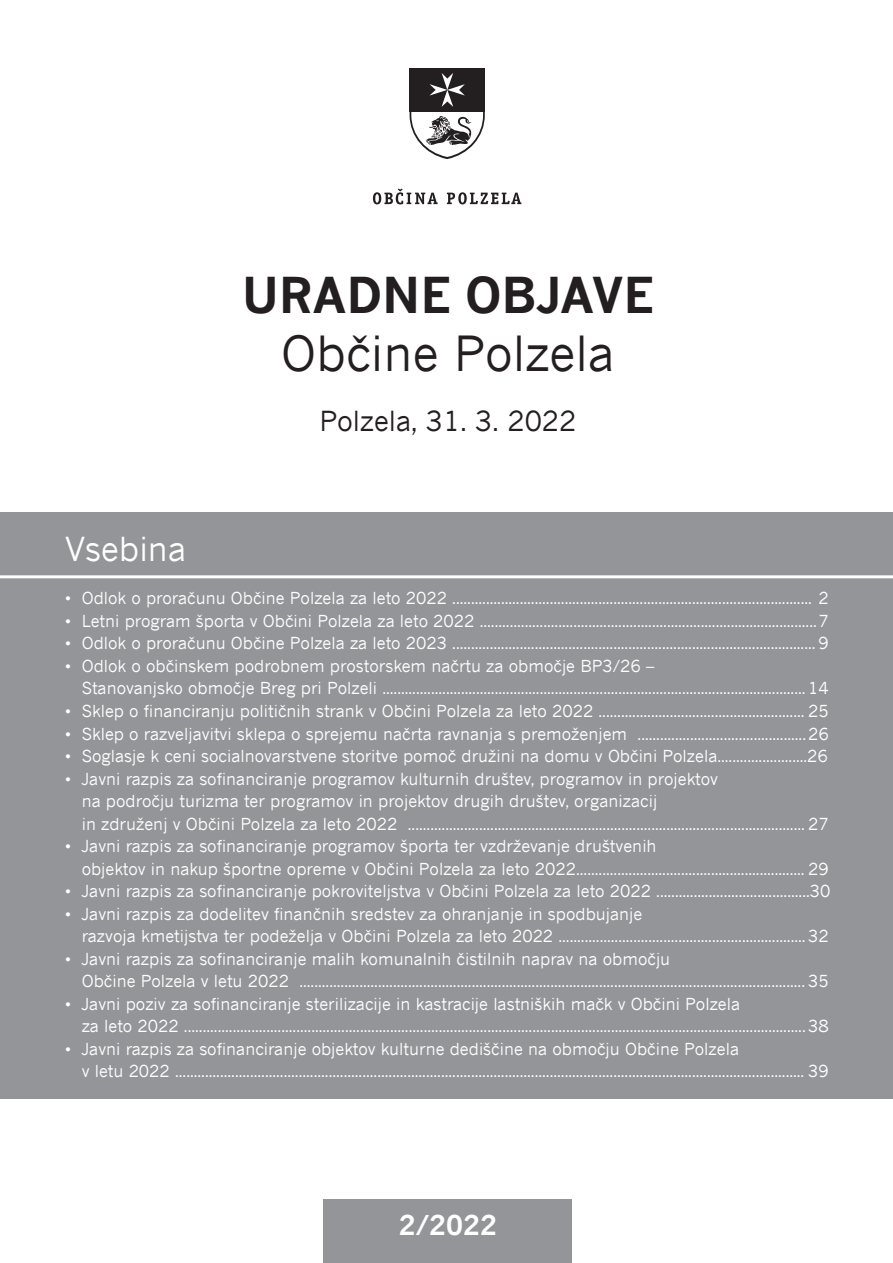
<style>
.page{position:relative;width:893px;height:1263px;background:#fff}
.page>*{position:absolute;margin:0;border:0;box-sizing:border-box;transform-origin:0 0}
.t1{font:48.3px "News Gothic";color:#231f20}
.t2{font:700 48.3px "News Gothic";color:#231f20}
.t3{font:33px "News Gothic";color:#fff}
.t4{font:27.6px "News Gothic";color:#231f20}
.t5{font:700 26.7px "News Gothic";color:#fff}
.t6{font:16.5px/22.5px "News Gothic";color:#fff}
</style>
<div class="page">
<div style="left:324px;top:1200px;width:248px;height:63px;background:#939598"></div>
<div style="left:0;top:512px;width:893px;height:587px;background:#939598"></div>
<svg style="left:410px;top:68px;width:75px;height:91px"></svg>
<svg style="left:447px;top:192px;width:74px;height:12px"></svg>
<svg style="left:373px;top:189px;width:65px;height:15px"></svg>
<hr style="left:0;top:575px;width:893px;height:3px;background:#fff">
<h1 class="t2" style="left:242px;top:255px;width:413px">URADNE OBJAVE</h1>
<h1 class="t1" style="left:281px;top:315px;width:335px">Občine Polzela</h1>
<h3 class="t4" style="left:319px;top:399px;width:259px">Polzela, 31. 3. 2022</h3>
<h2 class="t3" style="left:65px;top:522px;width:122px">Vsebina</h2>
<p class="t6" style="left:65px;top:586px;width:765px">• Odlok o proračunu Občine Polzela za leto 2022 ................................................................................................ 2</p>
<p class="t6" style="left:65px;top:609px;width:765px">• Letni program športa v Občini Polzela za leto 2022 ..........................................................................................7</p>
<p class="t6" style="left:65px;top:631px;width:765px">• Odlok o proračunu Občine Polzela za leto 2023 ................................................................................................. 9</p>
<p class="t6" style="left:82px;top:654px;width:749px;text-indent:-16px">• Odlok o občinskem podrobnem prostorskem načrtu za območje BP3/26 –<br>Stanovanjsko območje Breg pri Polzeli .................................................................................................................14</p>
<p class="t6" style="left:65px;top:699px;width:765px">• Sklep o financiranju političnih strank v Občini Polzela za leto 2022 ....................................................... 25</p>
<p class="t6" style="left:65px;top:721px;width:765px">• Sklep o razveljavitvi sklepa o sprejemu načrta ravnanja s premoženjem .............................................26</p>
<p class="t6" style="left:65px;top:744px;width:764px">• Soglasje k ceni socialnovarstvene storitve pomoč družini na domu v Občini Polzela........................26</p>
<p class="t6" style="left:82px;top:766px;width:749px;text-indent:-16px">• Javni razpis za sofinanciranje programov kulturnih društev, programov in projektov<br>na področju turizma ter programov in projektov drugih društev, organizacij<br>in združenj v Občini Polzela za leto 2022 .......................................................................................................... 27</p>
<p class="t6" style="left:82px;top:834px;width:749px;text-indent:-16px">• Javni razpis za sofinanciranje programov športa ter vzdrževanje društvenih<br>objektov in nakup športne opreme v Občini Polzela za leto 2022............................................................. 29</p>
<p class="t6" style="left:65px;top:879px;width:767px">• Javni razpis za sofinanciranje pokroviteljstva v Občini Polzela za leto 2022 .........................................30</p>
<p class="t6" style="left:82px;top:901px;width:749px;text-indent:-16px">• Javni razpis za dodelitev finančnih sredstev za ohranjanje in spodbujanje<br>razvoja kmetijstva ter podeželja v Občini Polzela za leto 2022 ..................................................................32</p>
<p class="t6" style="left:82px;top:946px;width:749px;text-indent:-16px">• Javni razpis za sofinanciranje malih komunalnih čistilnih naprav na območju<br>Občine Polzela v letu 2022 ....................................................................................................................................... 35</p>
<p class="t6" style="left:82px;top:991px;width:749px;text-indent:-16px">• Javni poziv za sofinanciranje sterilizacije in kastracije lastniških mačk v Občini Polzela<br>za leto 2022 ......................................................................................................................................................................38</p>
<p class="t6" style="left:82px;top:1036px;width:749px;text-indent:-16px">• Javni razpis za sofinanciranje objektov kulturne dediščine na območju Občine Polzela<br>v letu 2022 ........................................................................................................................................................................ 39</p>
<h3 class="t5" style="left:399px;top:1203px;width:100px">2/2022</h3>
</div>
